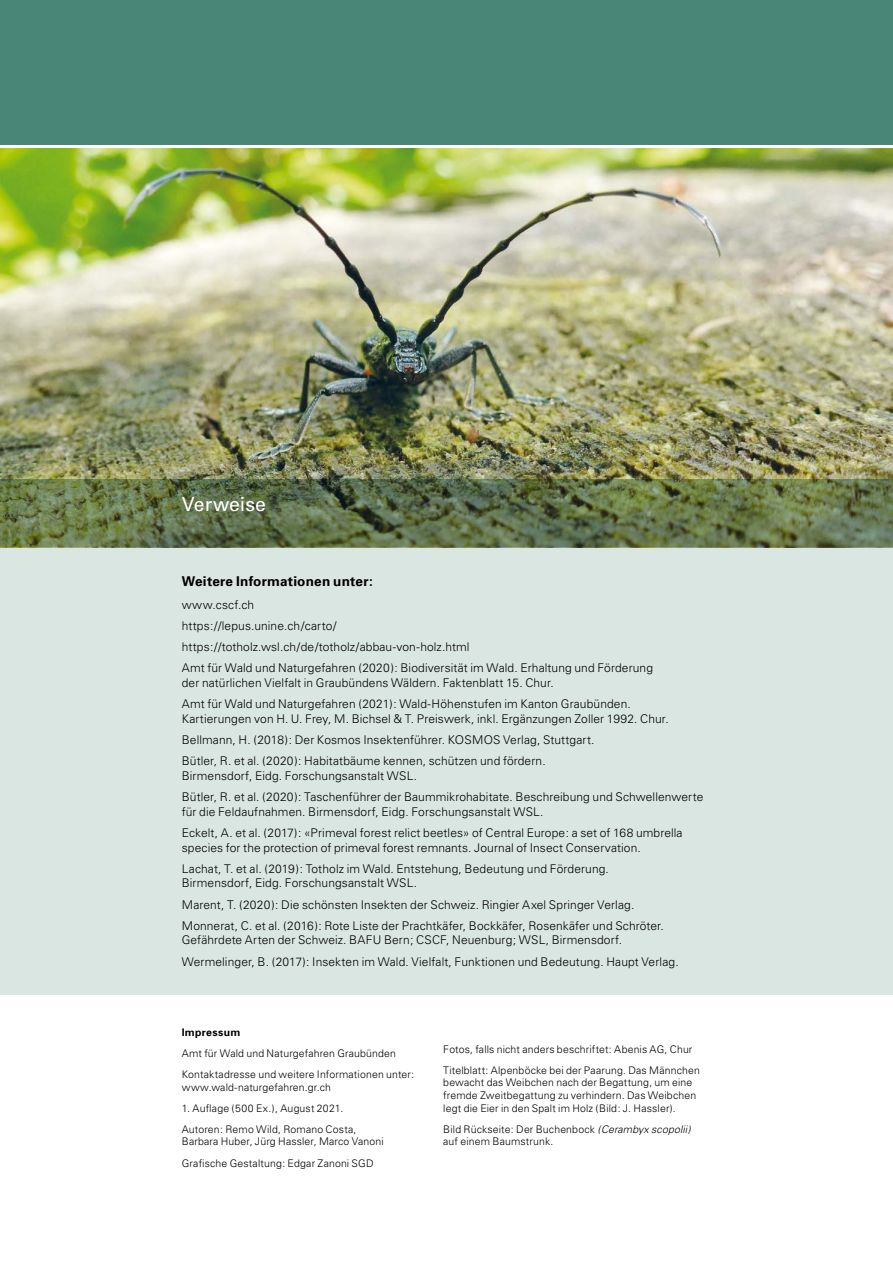
<style>
.page{position:relative;width:893px;height:1263px;background:#fff}
.page>*{position:absolute;margin:0;border:0;box-sizing:border-box;transform-origin:0 0}
.t1{font:19.5px "Univers";letter-spacing:-.005em;color:#fff}
.t2{font:700 13.5px "Univers";letter-spacing:.015em;color:#000}
.t3{font:300 12px/21.1px "Univers";letter-spacing:.01em;color:#000}
.t4{font:300 10.5px/21.1px "Univers";letter-spacing:.015em;color:#000}
.t5{font:700 10.5px "Univers";letter-spacing:.03em;color:#000}
.s1{font-style:italic}
</style>
<div class="page">
<div style="left:0;top:547px;width:893px;height:448px;background:#dae6e1"></div>
<div style="left:0;top:0;width:893px;height:145px;background:#498677"></div>
<img style="left:0;top:149px;width:893px;height:398px">
<h1 class="t1" style="left:182px;top:492px;width:86px">Verweise</h1>
<p class="t2" style="left:182px;top:573px;width:193px">Weitere Informationen unter:</p>
<p class="t3" style="left:182px;top:594px;width:473px">www.cscf.ch<br>https://lepus.unine.ch/carto/<br>https://totholz.wsl.ch/de/totholz/abbau-von-holz.html<br>Amt für Wald und Naturgefahren (2020): Biodiversität im Wald. Erhaltung und Förderung</p>
<p class="t3" style="left:182px;top:672px;width:451px">der natürlichen Vielfalt in Graubündens Wäldern. Faktenblatt 15. Chur.<br>Amt für Wald und Naturgefahren (2021): Wald-Höhenstufen im Kanton Graubünden.</p>
<p class="t3" style="left:182px;top:708px;width:488px">Kartierungen von H. U. Frey, M. Bichsel &amp; T. Preiswerk, inkl. Ergänzungen Zoller 1992. Chur.<br>Bellmann, H. (2018): Der Kosmos Insektenführer. KOSMOS Verlag, Stuttgart.<br>Bütler, R. et al. (2020): Habitatbäume kennen, schützen und fördern.</p>
<p class="t3" style="left:182px;top:765px;width:523px">Birmensdorf, Eidg. Forschungsanstalt WSL.<br>Bütler, R. et al. (2020): Taschenführer der Baummikrohabitate. Beschreibung und Schwellenwerte</p>
<p class="t3" style="left:182px;top:800px;width:502px">für die Feldaufnahmen. Birmensdorf, Eidg. Forschungsanstalt WSL.<br>Eckelt, A. et al. (2017): «Primeval forest relict beetles» of Central Europe: a set of 168 umbrella</p>
<p class="t3" style="left:182px;top:836px;width:460px">species for the protection of primeval forest remnants. Journal of Insect Conservation.<br>Lachat, T. et al. (2019): Totholz im Wald. Entstehung, Bedeutung und Förderung.</p>
<p class="t3" style="left:182px;top:872px;width:484px">Birmensdorf, Eidg. Forschungsanstalt WSL.<br>Marent, T. (2020): Die schönsten Insekten der Schweiz. Ringier Axel Springer Verlag.<br>Monnerat, C. et al. (2016): Rote Liste der Prachtkäfer, Bockkäfer, Rosenkäfer und Schröter.</p>
<p class="t3" style="left:182px;top:929px;width:498px">Gefährdete Arten der Schweiz. BAFU Bern; CSCF, Neuenburg; WSL, Birmensdorf.<br>Wermelinger, B. (2017): Insekten im Wald. Vielfalt, Funktionen und Bedeutung. Haupt Verlag.</p>
<p class="t5" style="left:182px;top:1026px;width:60px">Impressum</p>
<p class="t4" style="left:182px;top:1042px;width:234px">Amt für Wald und Naturgefahren Graubünden<br>Kontaktadresse und weitere Informationen unter:</p>
<p class="t4" style="left:182px;top:1076px;width:151px">www.wald-naturgefahren.gr.ch</p>
<p class="t4" style="left:182px;top:1097px;width:176px">1. Auflage (500 Ex.), August 2021.<br>Autoren: Remo Wild, Romano Costa,</p>
<p class="t4" style="left:182px;top:1131px;width:203px">Barbara Huber, Jürg Hassler, Marco Vanoni<br>Grafische Gestaltung: Edgar Zanoni SGD</p>
<p class="t4" style="left:443px;top:1038px;width:258px">Fotos, falls nicht anders beschriftet: Abenis AG, Chur<br>Titelblatt: Alpenböcke bei der Paarung. Das Männchen</p>
<p class="t4" style="left:443px;top:1076px;width:254px;line-height:12.6px">bewacht das Weibchen nach der Begattung, um eine fremde Zweitbegattung zu verhindern. Das Weibchen legt die Eier in den Spalt im Holz (Bild: J. Hassler).</p>
<p class="t4" style="left:443px;top:1122px;width:249px;line-height:12.6px">Bild Rückseite: Der Buchenbock <span class="s1">(Cerambyx scopolii) </span>auf einem Baumstrunk.</p>
</div>
